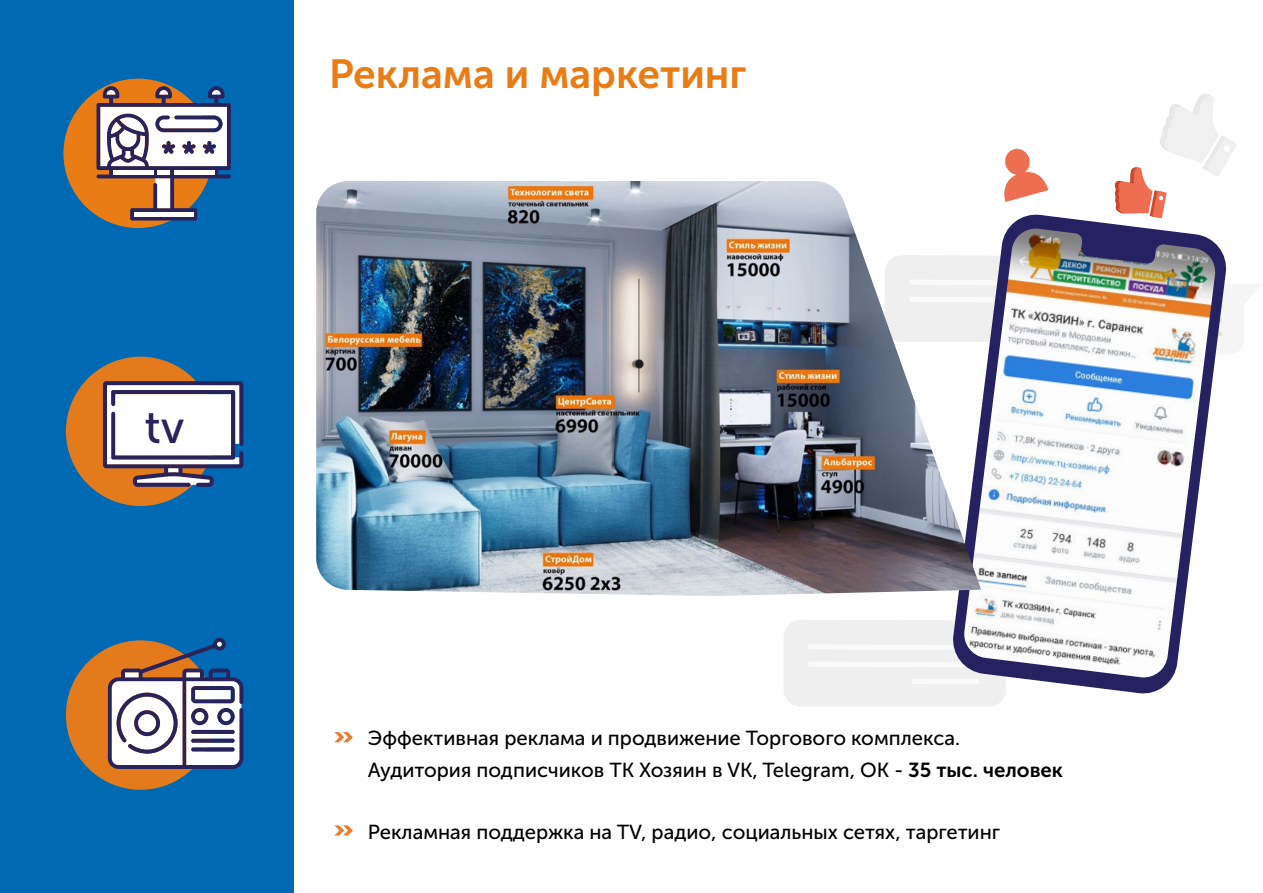
<style>
.page{position:relative;width:1263px;height:893px;background:#fff}
.page>*{position:absolute;margin:0;border:0;box-sizing:border-box;transform-origin:0 0}
.t1{font:46.2px "Museo Sans Cyrl 500";color:#29235c}
.t2{font:40.5px "Museo Sans Cyrl 700";color:#e97c14}
.t3{font:20.25px/31.8px "Museo Sans Cyrl 500";color:#000}
.s1{font-family:"Museo Sans Cyrl 700"}
</style>
<div class="page">
<svg style="left:784px;top:620px;width:221px;height:86px"></svg>
<div style="left:912px;top:679px;width:67px;height:5px;background:#fafafa"></div>
<svg style="left:951px;top:214px;width:276px;height:481px"></svg>
<img style="left:963px;top:229px;width:253px;height:450px">
<img style="left:316px;top:181px;width:665px;height:415px">
<svg style="left:1004px;top:148px;width:44px;height:54px"></svg>
<div style="left:0;top:0;width:293px;height:893px;background:#0069b4"></div>
<div style="left:63px;top:79px;width:150px;height:149px;background:#e97c14;border-radius:50%"></div>
<svg style="left:96px;top:86px;width:135px;height:135px"></svg>
<div style="left:66px;top:640px;width:149px;height:150px;background:#e37b1d;border-radius:50%"></div>
<svg style="left:108px;top:638px;width:135px;height:131px"></svg>
<div style="left:66px;top:357px;width:149px;height:149px;background:#e37b1d;border-radius:50%"></div>
<svg style="left:103px;top:381px;width:140px;height:106px;background:#b9b5c1"></svg>
<svg style="left:334px;top:732px;width:19px;height:10px"></svg>
<svg style="left:334px;top:825px;width:19px;height:11px"></svg>
<svg style="left:1114px;top:94px;width:123px;height:124px"></svg>
<h1 class="t1" style="left:144px;top:401px;width:42px">tv</h1>
<h2 class="t2" style="left:329px;top:52px;width:419px">Реклама и маркетинг</h2>
<p class="t3" style="left:368px;top:722px;width:697px">Эффективная реклама и продвижение Торгового комплекса.<br>Аудитория подписчиков ТК Хозяин в VK, Telegram, OK - <span class="s1">35 тыс. человек</span></p>
<p class="t3" style="left:368px;top:816px;width:634px">Рекламная поддержка на TV, радио, социальных сетях, таргетинг</p>
</div>
